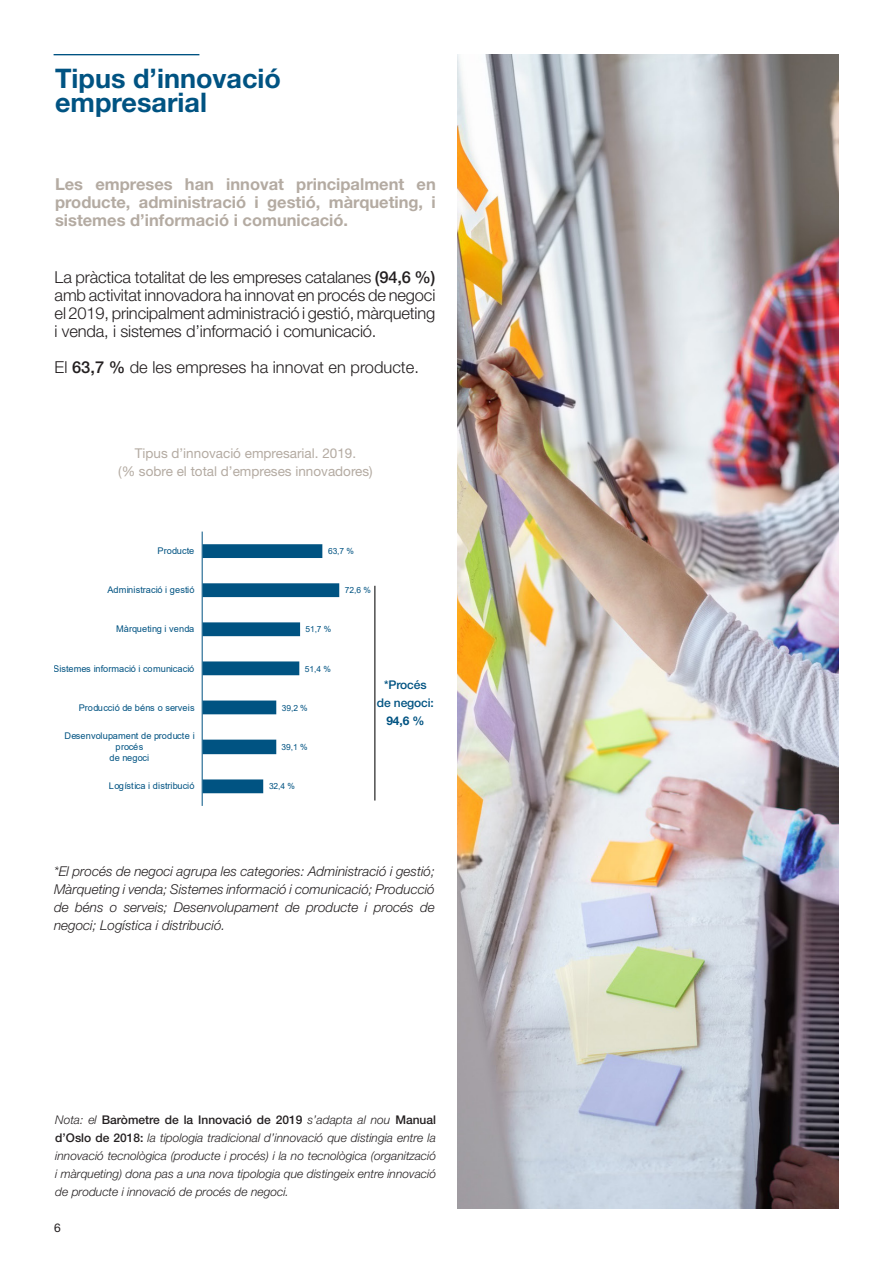
<style>
.page{position:relative;width:893px;height:1263px;background:#fff}
.page>*{position:absolute;margin:0;border:0;box-sizing:border-box;transform-origin:0 0}
.SUBTITULOS{font:700 27px/24px "Helvetica Neue LT Std";color:#005382}
.TEXT{font:300 16.5px/18px "Helvetica Neue LT Std";letter-spacing:-.01em;color:#231f20;text-align:justify}
.TEXT-2{font:700 16.5px/18px "Helvetica Neue LT Std";color:#b4aba2;text-align:justify}
.TEXT-3{font:italic 300 13.5px/18px "Helvetica Neue LT Std";color:#231f20;text-align:justify}
.TEXT-4{font:13.5px "Helvetica Neue LT Std";color:#b4aba2}
.TEXT-5{font:italic 300 12px/18px "Helvetica Neue LT Std";color:#231f20;text-align:justify}
.TEXT-6{font:500 12px/18px "Helvetica Neue LT Std";letter-spacing:-.01em;color:#005382;text-align:center}
.t1{font:12px "Helvetica Neue LT Std";color:#231f20}
.t2{font:9.15px/10.5px "Arial";color:#005382;text-align:center}
.t3{font:8.4px "Arial";letter-spacing:-.01em;color:#005382}
.s1{font-weight:500}
.s2{font-weight:700}
.s3{font-weight:500;font-style:normal}
</style>
<div class="page">
<hr style="left:54px;top:54px;width:145px;height:1px;background:#005382">
<svg style="left:203px;top:544px;width:136px;height:249px"></svg>
<hr style="left:202px;top:532px;width:1px;height:274px;background:#005382">
<hr style="left:374px;top:586px;width:2px;height:214px;background:#4f4f4f">
<img style="left:457px;top:55px;width:382px;height:1154px">
<p class="SUBTITULOS" style="left:55px;top:66px;width:227px">Tipus d’innovació empresarial</p>
<p class="TEXT-2" style="left:55px;top:174px;width:382px">Les empreses han innovat principalment en producte, administració i gestió, màrqueting, i sistemes d’informació i comunicació.</p>
<p class="TEXT" style="left:55px;top:268px;width:382px">La pràctica totalitat de les empreses catalanes <span class="s1">(94,6 %) </span>amb activitat innovadora ha innovat en procés de negoci el 2019, principalment administració i gestió, màrqueting i venda, i sistemes d’informació i comunicació.</p>
<p class="TEXT" style="left:55px;top:358px;width:366px">El <span class="s1">63,7 %</span> de les empreses ha innovat en producte.</p>
<p class="TEXT-4" style="left:135px;top:445px;width:223px">Tipus d’innovació empresarial. 2019.</p>
<p class="TEXT-4" style="left:118px;top:463px;width:256px">(% sobre el total d’empreses innovadores)</p>
<p class="t2" style="left:158px;top:546px;width:38px">Producte</p>
<p class="t3" style="left:328px;top:545px;width:27px">63,7 %</p>
<p class="t2" style="left:107px;top:585px;width:89px">Administració i gestió</p>
<p class="t3" style="left:345px;top:584px;width:27px">72,6 %</p>
<p class="t2" style="left:116px;top:624px;width:80px">Màrqueting i venda</p>
<p class="t3" style="left:305px;top:624px;width:27px">51,7 %</p>
<p class="t2" style="left:53px;top:663px;width:143px">Sistemes informació i comunicació</p>
<p class="t3" style="left:305px;top:663px;width:27px">51,4 %</p>
<p class="t2" style="left:79px;top:702px;width:117px">Producció de béns o serveis</p>
<p class="t3" style="left:282px;top:702px;width:27px">39,2 %</p>
<p class="TEXT-6" style="left:384px;top:676px;width:44px">*Procés</p>
<p class="TEXT-6" style="left:377px;top:694px;width:58px">de negoci:<br><span class="s2">94,6 %</span></p>
<p class="t2" style="left:64px;top:731px;width:132px">Desenvolupament de producte i procés<br>de negoci</p>
<p class="t3" style="left:282px;top:741px;width:27px">39,1 %</p>
<p class="t2" style="left:109px;top:780px;width:87px">Logística i distribució</p>
<p class="t3" style="left:269px;top:780px;width:27px">32,4 %</p>
<p class="TEXT-3" style="left:54px;top:862px;width:382px">*El procés de negoci agrupa les categories: Administració i gestió; Màrqueting i venda; Sistemes informació i comunicació; Producció de béns o serveis; Desenvolupament de producte i procés de negoci; Logística i distribució.</p>
<p class="TEXT-5" style="left:55px;top:1110px;width:382px">Nota: el <span class="s3">Baròmetre de la Innovació de 2019</span> s’adapta al nou <span class="s3">Manual d’Oslo de 2018:</span> la tipologia tradicional d’innovació que distingia entre la innovació tecnològica (producte i procés) i la no tecnològica (organització i màrqueting) dona pas a una nova tipologia que distingeix entre innovació de producte i innovació de procés de negoci.</p>
<p class="t1" style="left:54px;top:1220px;width:8px">6</p>
</div>
